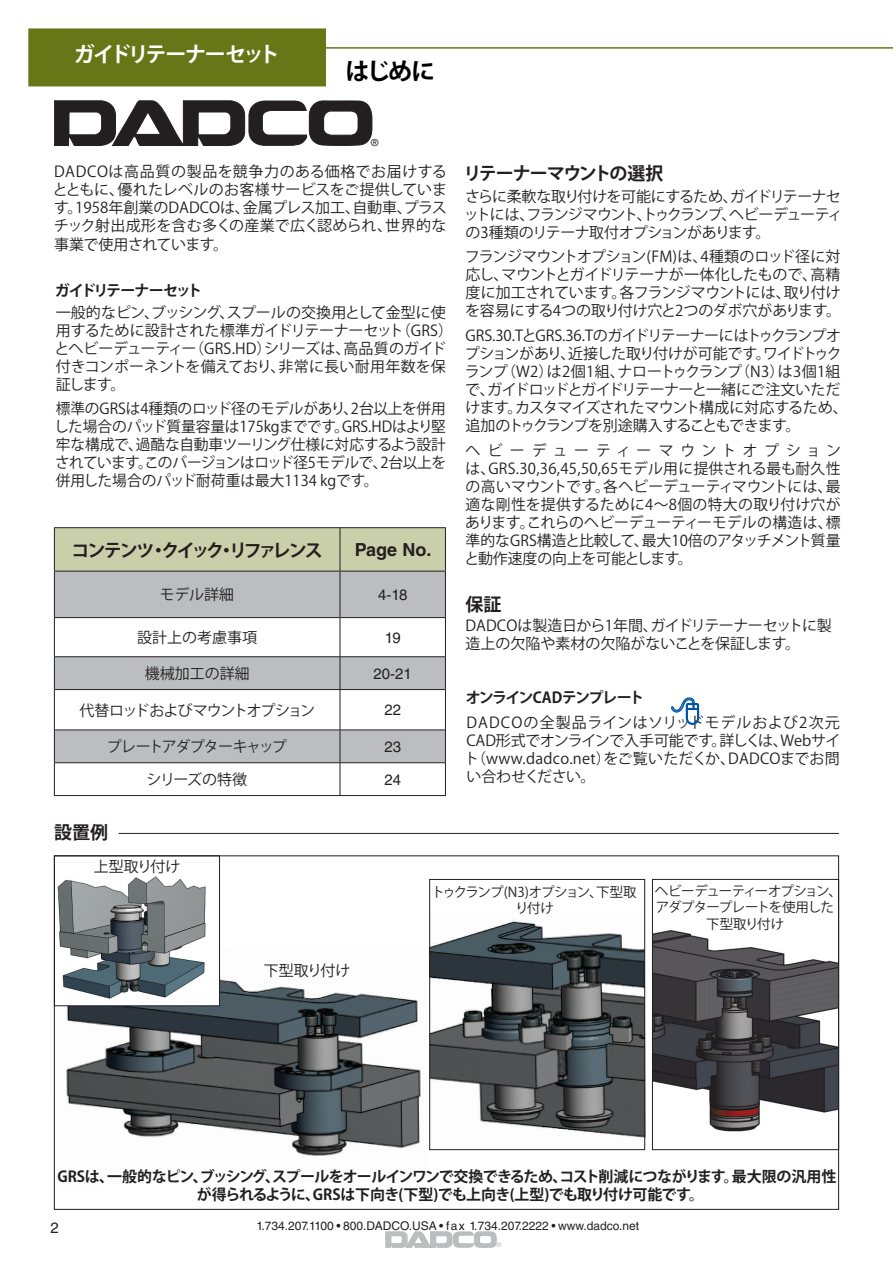
<style>
.page{position:relative;width:893px;height:1263px;background:#fff}
.page>*{position:absolute;margin:0;border:0;box-sizing:border-box;transform-origin:0 0}
.t1{font:700 24px "Koz Go Pr 6 N";color:#000}
.PageMaker_Defaults_-_2{font:700 21px "Koz Go Pr 6 N";letter-spacing:-.1em;color:#fff}
.Body_text{font:700 18px "Koz Go Pr 6 N";letter-spacing:-.13em;color:#231f20}
.Body_text-2{font:700 18px "Koz Go Pr 6 N";letter-spacing:-.06em;color:#231f20}
.t2{font:700 18px "Helvetica LT Std";letter-spacing:-.005em;color:#231f20}
.Body_text-3{font:700 18px "Koz Go Pr 6 N";letter-spacing:-.095em;color:#231f20}
.Body_text-4{font:15px/18px "Koz Go Pro";letter-spacing:-.02em;color:#231f20;text-align:justify}
.Body_text-5{font:15px/18px "Koz Go Pro";letter-spacing:-.04em;color:#231f20}
.t3{font:700 15px/18px "Koz Go Pr 6 N";letter-spacing:-.05em;color:#231f20;text-align:center}
.Body_text-6{font:15px "Helvetica LT Std";color:#231f20}
.Body_text-7{font:15px "Koz Go Pro";letter-spacing:-.07em;color:#231f20}
.Body_text-8{font:15px "Koz Go Pro";color:#231f20}
.t4{font:700 15px "Koz Go Pr 6 N";letter-spacing:-.11em;color:#231f20}
.Body_text-9{font:15px "Koz Go Pro";letter-spacing:-.08em;color:#231f20}
.t5{font:700 15px "Koz Go Pr 6 N";letter-spacing:-.1em;color:#231f20}
.PageMaker_Defaults_-_2-2{font:15px "Helvetica LT Std";color:#231f20}
.t6{font:13.5px/16.2px "Koz Go Pro";letter-spacing:-.07em;color:#231f20;text-align:center}
.t7{font:13.5px/16.2px "Koz Go Pro";letter-spacing:-.09em;color:#231f20;text-align:center}
.PageMaker_Defaults_-_2-3{font:12px "Helvetica LT Std";color:#231f20}
.t8{font:9.75px "Helvetica LT Std";color:#231f20}
.t9{font:6.45px "Helvetica LT Std";color:#bcbdc0}
</style>
<div class="page">
<hr style="left:310px;top:47px;width:583px;height:2px;background:#677717">
<div style="left:29px;top:29px;width:297px;height:57px;background:#677717"></div>
<svg style="left:386px;top:1232px;width:110px;height:15px"></svg>
<svg style="left:54px;top:101px;width:318px;height:45px"></svg>
<div style="left:55px;top:528px;width:390px;height:43px;background:#c9cfa9"></div>
<div style="left:55px;top:572px;width:390px;height:45px;background:#bcbdc0"></div>
<svg style="left:55px;top:618px;width:390px;height:177px"></svg>
<hr style="left:54px;top:527px;width:286px;height:1px;background:#231f20">
<hr style="left:54px;top:528px;width:1px;height:43px;background:#231f20">
<hr style="left:340px;top:527px;width:106px;height:1px;background:#231f20">
<hr style="left:340px;top:528px;width:1px;height:43px;background:#231f20">
<hr style="left:445px;top:528px;width:1px;height:43px;background:#231f20">
<hr style="left:54px;top:571px;width:286px;height:1px;background:#231f20">
<hr style="left:54px;top:571px;width:1px;height:46px;background:#231f20">
<hr style="left:340px;top:571px;width:106px;height:1px;background:#231f20">
<hr style="left:445px;top:571px;width:1px;height:46px;background:#231f20">
<hr style="left:54px;top:617px;width:286px;height:1px;background:#231f20">
<hr style="left:54px;top:618px;width:1px;height:39px;background:#231f20">
<hr style="left:340px;top:617px;width:106px;height:1px;background:#231f20">
<hr style="left:445px;top:618px;width:1px;height:39px;background:#231f20">
<hr style="left:54px;top:657px;width:1px;height:32px;background:#231f20">
<hr style="left:445px;top:657px;width:1px;height:32px;background:#231f20">
<hr style="left:54px;top:689px;width:1px;height:41px;background:#231f20">
<hr style="left:445px;top:689px;width:1px;height:41px;background:#231f20">
<hr style="left:54px;top:730px;width:1px;height:33px;background:#231f20">
<hr style="left:445px;top:730px;width:1px;height:33px;background:#231f20">
<hr style="left:54px;top:763px;width:1px;height:32px;background:#231f20">
<hr style="left:445px;top:763px;width:1px;height:32px;background:#231f20">
<hr style="left:340px;top:571px;width:1px;height:47px;background:#231f20">
<hr style="left:340px;top:618px;width:1px;height:38px;background:#231f20">
<hr style="left:55px;top:656px;width:285px;height:1px;background:#231f20">
<hr style="left:340px;top:656px;width:105px;height:1px;background:#231f20">
<hr style="left:340px;top:657px;width:1px;height:32px;background:#231f20">
<hr style="left:55px;top:689px;width:285px;height:1px;background:#231f20">
<hr style="left:340px;top:689px;width:105px;height:1px;background:#231f20">
<hr style="left:340px;top:690px;width:1px;height:40px;background:#231f20">
<hr style="left:55px;top:730px;width:285px;height:1px;background:#231f20">
<hr style="left:340px;top:730px;width:105px;height:1px;background:#231f20">
<hr style="left:340px;top:730px;width:1px;height:32px;background:#231f20">
<hr style="left:55px;top:762px;width:285px;height:1px;background:#231f20">
<hr style="left:340px;top:762px;width:105px;height:1px;background:#231f20">
<hr style="left:340px;top:763px;width:1px;height:32px;background:#231f20">
<hr style="left:54px;top:795px;width:286px;height:1px;background:#231f20">
<hr style="left:340px;top:795px;width:106px;height:1px;background:#231f20">
<img style="left:53px;top:945px;width:376px;height:241px">
<img style="left:654px;top:930px;width:183px;height:202px">
<div style="left:652px;top:879px;width:187px;height:271px;border:1px solid #231f20"></div>
<img style="left:431px;top:911px;width:215px;height:237px">
<div style="left:429px;top:879px;width:216px;height:271px;border:1px solid #231f20"></div>
<hr style="left:118px;top:833px;width:721px;height:1px;background:#231f20">
<div style="left:54px;top:856px;width:166px;height:150px;background:#fff"></div>
<img style="left:57px;top:876px;width:149px;height:123px">
<div style="left:54px;top:855px;width:166px;height:151px;border:1px solid #231f20"></div>
<p class="PageMaker_Defaults_-_2" style="left:74px;top:43px;width:208px">ガイドリテーナーセット</p>
<p class="t1" style="left:345px;top:58px;width:91px">はじめに</p>
<p class="t8" style="left:371px;top:136px;width:9px">®</p>
<p class="Body_text-4" style="left:53px;top:163px;width:396px">DADCOは高品質の製品を競争力のある価格でお届けするとともに、優れたレベルのお客様サービスをご提供しています。1958年創業のDADCOは、金属プレス加工、自動車、プラスチック射出成形を含む多くの産業で広く認められ、世界的な事業で使用されています。</p>
<p class="Body_text-2" style="left:464px;top:163px;width:201px">リテーナーマウントの選択</p>
<p class="Body_text-4" style="left:464px;top:188px;width:380px">さらに柔軟な取り付けを可能にするため、ガイドリテーナセットには、フランジマウント、トゥクランプ、ヘビーデューティの3種類のリテーナ取付オプションがあります。</p>
<p class="Body_text-4" style="left:465px;top:248px;width:378px">フランジマウントオプション(FM)は、4種類のロッド径に対応し、マウントとガイドリテーナが一体化したもので、高精度に加工されています。各フランジマウントには、取り付けを容易にする4つの取り付け穴と2つのダボ穴があります。</p>
<p class="Body_text-5" style="left:465px;top:327px;width:384px">GRS.30.TとGRS.36.Tのガイドリテーナーにはトゥクランプオプションがあり、近接した取り付けが可能です。ワイドトゥクランプ（W2）は2個1組、ナロートゥクランプ（N3）は3個1組で、ガイドロッドとガイドリテーナーと一緒にご注文いただけます。カスタマイズされたマウント構成に対応するため、追加のトゥクランプを別途購入することもできます。</p>
<p class="Body_text-4" style="left:465px;top:442px;width:377px">ヘビーデューティーマウントオプションは、GRS.30,36,45,50,65モデル用に提供される最も耐久性の高いマウントです。各ヘビーデューティマウントには、最適な剛性を提供するために4～8個の特大の取り付け穴があります。これらのヘビーデューティーモデルの構造は、標準的なGRS構造と比較して、最大10倍のアタッチメント質量</p>
<p class="t5" style="left:55px;top:282px;width:149px">ガイドリテーナーセット</p>
<p class="Body_text-4" style="left:55px;top:304px;width:400px;text-align:left">一般的なピン、ブッシング、スプールの交換用として金型に使用するために設計された標準ガイドリテーナーセット（GRS）とヘビーデューティー（GRS.HD）シリーズは、高品質のガイド付きコンポーネントを備えており、非常に長い耐用年数を保証します。</p>
<p class="Body_text-4" style="left:54px;top:400px;width:393px">標準のGRSは4種類のロッド径のモデルがあり、2台以上を併用した場合のパッド質量容量は175kgまでです。GRS.HDはより堅牢な構成で、過酷な自動車ツーリング仕様に対応するよう設計されています。このバージョンはロッド径5モデルで、2台以上を併用した場合のパッド耐荷重は最大1134 kgです。</p>
<p class="Body_text" style="left:71px;top:540px;width:253px">コンテンツ・クイック・リファレンス</p>
<p class="t2" style="left:355px;top:538px;width:78px">Page No.</p>
<p class="Body_text-4" style="left:464px;top:550px;width:230px">と動作速度の向上を可能とします。</p>
<p class="Body_text-4" style="left:160px;top:586px;width:76px">モデル詳細</p>
<p class="Body_text-6" style="left:378px;top:586px;width:31px">4-18</p>
<p class="Body_text-8" style="left:137px;top:628px;width:121px">設計上の考慮事項</p>
<p class="Body_text-6" style="left:385px;top:629px;width:18px">19</p>
<p class="Body_text-8" style="left:145px;top:664px;width:106px">機械加工の詳細</p>
<p class="Body_text-6" style="left:374px;top:664px;width:40px">20-21</p>
<p class="Body_text-7" style="left:80px;top:700px;width:237px">代替ロッドおよびマウントオプション</p>
<p class="Body_text-6" style="left:384px;top:701px;width:18px">22</p>
<p class="Body_text-9" style="left:107px;top:737px;width:182px">プレートアダプターキャップ</p>
<p class="Body_text-6" style="left:384px;top:738px;width:18px">23</p>
<p class="Body_text-5" style="left:147px;top:771px;width:102px">シリーズの特徴</p>
<p class="Body_text-6" style="left:384px;top:770px;width:18px">24</p>
<p class="Body_text-3" style="left:54px;top:822px;width:55px">設置例</p>
<p class="Body_text-4" style="left:94px;top:858px;width:88px">上型取り付け</p>
<p class="Body_text-4" style="left:264px;top:962px;width:88px">下型取り付け</p>
<p class="Body_text-3" style="left:465px;top:594px;width:37px">保証</p>
<p class="Body_text-4" style="left:465px;top:617px;width:368px">DADCOは製造日から1年間、ガイドリテーナーセットに製造上の欠陥や素材の欠陥がないことを保証します。</p>
<p class="t4" style="left:466px;top:689px;width:180px">オンラインCADテンプレート</p>
<p class="Body_text-4" style="left:464px;top:714px;width:378px">DADCOの全製品ラインはソリッドモデルおよび2次元CAD形式でオンラインで入手可能です。詳しくは、Webサイト（www.dadco.net）をご覧いただくか、DADCOまでお問い合わせください。</p>
<p class="t7" style="left:432px;top:884px;width:207px">トゥクランプ(N3)オプション、下型取り付け</p>
<p class="t6" style="left:655px;top:883px;width:189px">ヘビーデューティーオプション、アダプタープレートを使用した下型取り付け</p>
<p class="t3" style="left:57px;top:1168px;width:780px">GRSは、一般的なピン、ブッシング、スプールをオールインワンで交換できるため、コスト削減につながります。最大限の汎用性が得られるように、GRSは下向き(下型)でも上向き(上型)でも取り付け可能です。</p>
<p class="PageMaker_Defaults_-_2-2" style="left:50px;top:1219px;width:10px">2</p>
<p class="PageMaker_Defaults_-_2-3" style="left:257px;top:1218px;width:384px">1.734.207.1100 • 800.DADCO.USA • fax 1.734.207.2222 • www.dadco.net</p>
<p class="t9" style="left:497px;top:1241px;width:6px">®</p>
</div>
